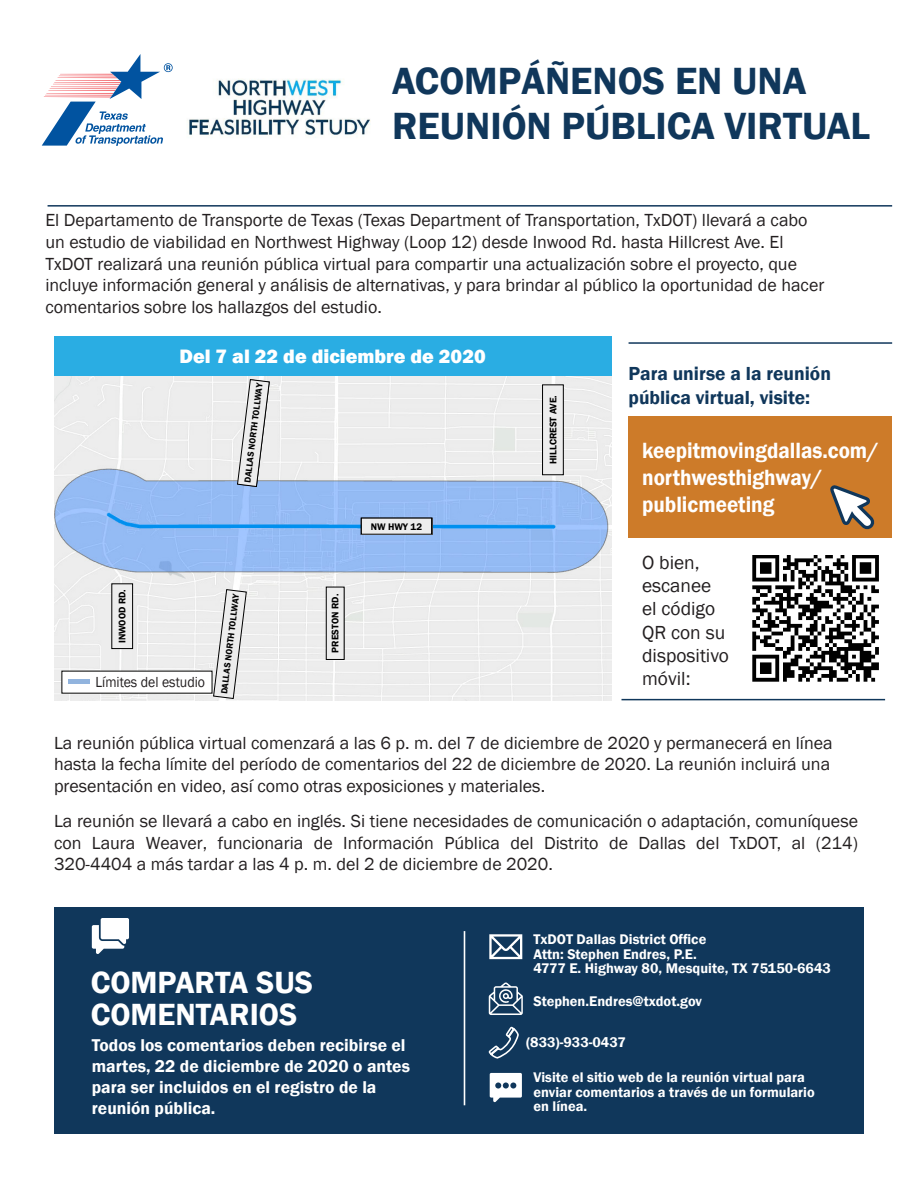
<style>
.page{position:relative;width:918px;height:1188px;background:#fff}
.page>*{position:absolute;margin:0;border:0;box-sizing:border-box;transform-origin:0 0}
.t1{font:600 39px/44.5px "Franklin Gothic";color:#10375b}
.t2{font:600 31.5px/32px "Franklin Gothic";color:#fff}
.t3{font:600 22.65px/27.2px "Franklin Gothic";color:#fff;scale:.93 1}
.t4{font:800 19.95px "Franklin Gothic";color:#fff}
.t5{font:19.5px/23.4px "Franklin Gothic";color:#231f20}
.t6{font:600 19.5px/23.4px "Franklin Gothic";color:#10375b}
.t7{font:18px/21.6px "Franklin Gothic";color:#231f20}
.t8{font:600 17.55px/21.1px "Franklin Gothic";color:#fff}
.t9{font:15px "Franklin Gothic";color:#231f20;scale:.92 1}
.t10{font:600 14.4px/14.4px "Franklin Gothic";color:#fff}
.t11{font:600 9.9px "Franklin Gothic";color:#000}
.t12{font:600 9.75px "Franklin Gothic";color:#000}
.t13{font:600 9.15px "Franklin Gothic";color:#000}
</style>
<div class="page">
<div style="left:629px;top:417px;width:263px;height:121px;background:#cd7b29"></div>
<img style="left:54px;top:376px;width:557px;height:324px">
<div style="left:112px;top:584px;width:21px;height:65px;background:#ededed"></div>
<div style="left:112px;top:584px;width:21px;height:65px;border:1px solid #000"></div>
<div style="left:326px;top:587px;width:18px;height:72px;background:#ededed"></div>
<div style="left:326px;top:587px;width:18px;height:73px;border:1px solid #000"></div>
<div style="left:361px;top:518px;width:71px;height:16px;background:#ededed"></div>
<svg style="left:213px;top:589px;width:34px;height:110px;background:#dcdcdc"></svg>
<svg style="left:237px;top:379px;width:33px;height:108px;background:#d8d9db"></svg>
<div style="left:543px;top:385px;width:20px;height:90px;background:#ededed"></div>
<div style="left:542px;top:385px;width:22px;height:90px;border:1px solid #000"></div>
<svg style="left:42px;top:54px;width:131px;height:92px"></svg>
<div style="left:54px;top:336px;width:557px;height:40px;background:#2aade3"></div>
<div style="left:54px;top:907px;width:810px;height:227px;background:#10375b"></div>
<hr style="left:48px;top:205px;width:844px;height:2px;background:#10375b">
<hr style="left:629px;top:342px;width:263px;height:2px;background:#10375b">
<hr style="left:621px;top:699px;width:264px;height:1px;background:#10375b">
<svg style="left:92px;top:918px;width:37px;height:36px"></svg>
<svg style="left:489px;top:934px;width:33px;height:25px"></svg>
<svg style="left:489px;top:982px;width:34px;height:33px"></svg>
<svg style="left:488px;top:1026px;width:31px;height:33px"></svg>
<svg style="left:490px;top:1073px;width:32px;height:29px"></svg>
<hr style="left:464px;top:931px;width:1px;height:174px;background:#fff">
<div style="left:62px;top:671px;width:150px;height:22px;background:#fff"></div>
<hr style="left:68px;top:680px;width:22px;height:4px;background:#92b4de">
<svg style="left:830px;top:485px;width:45px;height:45px"></svg>
<img style="left:752px;top:555px;width:127px;height:127px">
<img style="left:189px;top:79px;width:182px;height:59px">
<p class="t1" style="left:392px;top:60px;width:480px">ACOMPÁÑENOS EN UNA<br>REUNIÓN PÚBLICA VIRTUAL</p>
<p class="t7" style="left:45px;top:210px;width:780px">El Departamento de Transporte de Texas (Texas Department of Transportation, TxDOT) llevará a cabo un estudio de viabilidad en Northwest Highway (Loop 12) desde Inwood Rd. hasta Hillcrest Ave. El TxDOT realizará una reunión pública virtual para compartir una actualización sobre el proyecto, que incluye información general y análisis de alternativas, y para brindar al público la oportunidad de hacer comentarios sobre los hallazgos del estudio.</p>
<p class="t4" style="left:180px;top:344px;width:308px">Del 7 al 22 de diciembre de 2020</p>
<p class="t13" style="left:242px;top:482px;width:102px;rotate:-83deg">DALLAS NORTH TOLLWAY</p>
<p class="t13" style="left:243px;top:481px;width:99px;rotate:-83deg">DALLAS NORTH TOLLWAY</p>
<p class="t11" style="left:116px;top:643px;width:56px;rotate:-90deg">INWOOD RD.</p>
<p class="t11" style="left:330px;top:653px;width:61px;rotate:-90deg">PRESTON RD.</p>
<p class="t12" style="left:116px;top:643px;width:56px;rotate:-90deg">INWOOD RD.</p>
<p class="t12" style="left:329px;top:653px;width:60px;rotate:-90deg">PRESTON RD.</p>
<p class="t13" style="left:218px;top:693px;width:102px;rotate:-83deg">DALLAS NORTH TOLLWAY</p>
<p class="t13" style="left:218px;top:692px;width:99px;rotate:-83deg">DALLAS NORTH TOLLWAY</p>
<p class="t9" style="left:95px;top:672px;width:121px">Límites del estudio</p>
<p class="t12" style="left:371px;top:520px;width:53px">NW HWY 12</p>
<p class="t11" style="left:371px;top:520px;width:54px">NW HWY 12</p>
<p class="t12" style="left:547px;top:464px;width:71px;rotate:-90deg">HILLCREST AVE.</p>
<p class="t11" style="left:547px;top:466px;width:72px;rotate:-90deg">HILLCREST AVE.</p>
<p class="t6" style="left:629px;top:362px;width:204px">Para unirse a la reunión pública virtual, visite:</p>
<p class="t3" style="left:642px;top:437px;width:256px">keepitmovingdallas.com/ northwesthighway/ publicmeeting</p>
<p class="t5" style="left:642px;top:551px;width:88px">O bien, escanee el código<br>QR con su dispositivo móvil:</p>
<p class="t7" style="left:54px;top:732px;width:780px">La reunión pública virtual comenzará a las 6 p. m. del 7 de diciembre de 2020 y permanecerá en línea hasta la fecha límite del período de comentarios del 22 de diciembre de 2020. La reunión incluirá una presentación en video, así como otras exposiciones y materiales.</p>
<p class="t7" style="left:54px;top:811px;width:806px;text-align:justify">La reunión se llevará a cabo en inglés. Si tiene necesidades de comunicación o adaptación, comuníquese con Laura Weaver, funcionaria de Información Pública del Distrito de Dallas del TxDOT, al (214)<br>320-4404 a más tardar a las 4 p. m. del 2 de diciembre de 2020.</p>
<p class="t2" style="left:91px;top:967px;width:224px">COMPARTA SUS<br>COMENTARIOS</p>
<p class="t8" style="left:92px;top:1035px;width:320px">Todos los comentarios deben recibirse el martes, 22 de diciembre de 2020 o antes para ser incluidos en el registro de la reunión pública.</p>
<p class="t10" style="left:533px;top:933px;width:299px">TxDOT Dallas District Office<br>Attn: Stephen Endres, P.E.<br>4777 E. Highway 80, Mesquite, TX 75150-6643</p>
<p class="t10" style="left:533px;top:994px;width:170px">Stephen.Endres@txdot.gov</p>
<p class="t10" style="left:526px;top:1035px;width:101px">(833)-933-0437</p>
<p class="t10" style="left:533px;top:1071px;width:283px">Visite el sitio web de la reunión virtual para enviar comentarios a través de un formulario en línea.</p>
</div>
